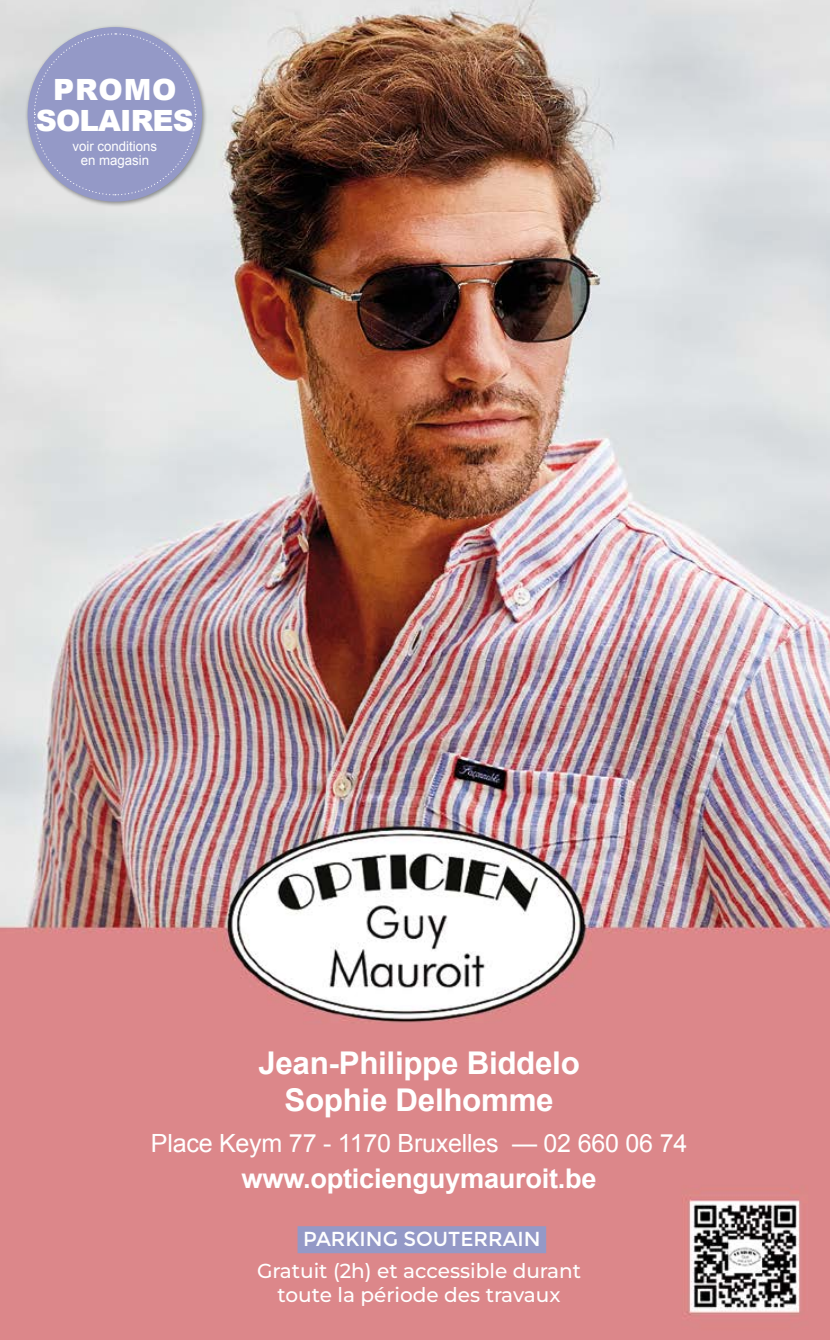
<style>
.page{position:relative;width:830px;height:1340px;background:#fff}
.page>*{position:absolute;margin:0;border:0;box-sizing:border-box;transform-origin:0 0}
.t1{font:700 31.28px/37.6px "Arial";letter-spacing:-.01em;color:#fff;text-align:center}
.t2{font:900 29.25px/31.5px "Arial";letter-spacing:-.03em;color:#fff;text-align:center}
.t3{font:700 27.22px "Arial";letter-spacing:-.01em;color:#fff}
.t4{font:24.97px "Arial";letter-spacing:-.01em;color:#fff}
.t5{font:100 20.25px/24.8px "Montserrat";color:#fff;text-align:center}
.t6{font:20.25px "Montserrat";color:#fff}
.t7{font:13.5px/13.5px "Arial";color:#fff;text-align:center}
</style>
<div class="page">
<img style="left:0;top:0;width:829px;height:1339px">
<div style="left:25px;top:24px;width:182px;height:183px;background:#000;opacity:.4"></div>
<div style="left:28px;top:27px;width:174px;height:175px;background:#9499c7;border-radius:50%"></div>
<svg style="left:33px;top:33px;width:163px;height:163px"></svg>
<div style="left:297px;top:1226px;width:249px;height:27px;background:#9499c7"></div>
<h2 class="t2" style="left:36px;top:72px;width:159px">PROMO<br>SOLAIRES</h2>
<p class="t7" style="left:73px;top:140px;width:86px">voir conditions en magasin</p>
<h1 class="t1" style="left:258px;top:1044px;width:323px">Jean-Philippe Biddelo<br>Sophie Delhomme</h1>
<p class="t4" style="left:151px;top:1127px;width:537px">Place Keym 77 - 1170 Bruxelles — 02 660 06 74</p>
<h3 class="t3" style="left:241px;top:1160px;width:356px">www.opticienguymauroit.be</h3>
<p class="t6" style="left:303px;top:1227px;width:239px">PARKING SOUTERRAIN</p>
<p class="t5" style="left:257px;top:1257px;width:325px">Gratuit (2h) et accessible durant toute la période des travaux</p>
</div>
